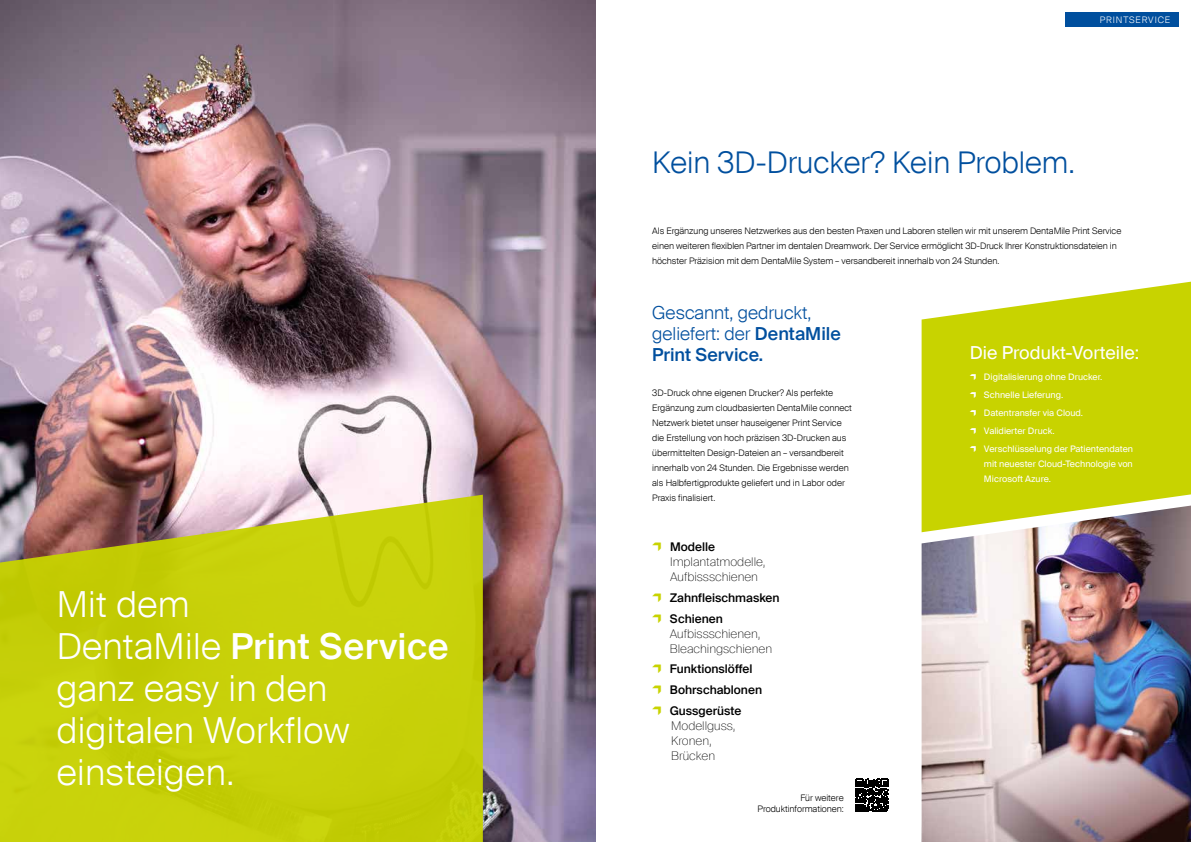
<style>
.page{position:relative;width:1191px;height:842px;background:#fff}
.page>*{position:absolute;margin:0;border:0;box-sizing:border-box;transform-origin:0 0}
.t1{font:300 36px/42px "Suisse Intl";letter-spacing:.01em;color:#fff}
.t2{font:300 30px "Suisse Intl";color:#004f9e}
.t3{font:300 18px/21px "Suisse Intl";color:#004f9e}
.t4{font:18px "Suisse Intl";color:#fff}
.t5{font:100 12px/15px "Suisse Intl";color:#000}
.t6{font:500 12px "Suisse Intl";color:#000}
.t7{font:300 9px/15px "Suisse Intl";color:#000}
.t8{font:9px/15px "Suisse Intl";color:#fff;text-align:justify}
.t9{font:300 9px "Suisse Intl";letter-spacing:.1em;color:#fff}
.s1{font-weight:500}
.s2{color:#c8d300}
</style>
<div class="page">
<img style="left:0;top:0;width:595px;height:842px">
<svg style="left:0;top:495px;width:483px;height:347px;background:#c4c915"></svg>
<img style="left:921px;top:532px;width:270px;height:310px">
<div style="left:1065px;top:13px;width:113px;height:14px;background:#004f9e"></div>
<svg style="left:921px;top:282px;width:270px;height:250px;background:#cbd422"></svg>
<svg style="left:855px;top:779px;width:33px;height:33px"></svg>
<h1 class="t1" style="left:57px;top:584px;width:393px">Mit dem<br>DentaMile <span class="s1">Print Service </span>ganz easy in den digitalen Workflow einsteigen.</h1>
<p class="t9" style="left:1099px;top:15px;width:72px">PRINTSERVICE</p>
<h2 class="t2" style="left:652px;top:145px;width:424px">Kein 3D-Drucker? Kein Problem.</h2>
<p class="t7" style="left:652px;top:223px;width:471px">Als Ergänzung unseres Netzwerkes aus den besten Praxen und Laboren stellen wir mit unserem DentaMile Print Service einen weiteren flexiblen Partner im dentalen Dreamwork. Der Service ermöglicht 3D-Druck Ihrer Konstruktionsdateien in höchster Präzision mit dem DentaMile System – versandbereit innerhalb von 24 Stunden.</p>
<h3 class="t3" style="left:652px;top:302px;width:190px">Gescannt, gedruckt, geliefert: der <span class="s1">DentaMile<br>Print Service.</span></h3>
<p class="t7" style="left:652px;top:385px;width:201px">3D-Druck ohne eigenen Drucker? Als perfekte Ergänzung zum cloudbasierten DentaMile connect Netzwerk bietet unser hauseigener Print Service die Erstellung von hoch präzisen 3D-Drucken aus übermittelten Design-Dateien an – versandbereit innerhalb von 24 Stunden. Die Ergebnisse werden als Halbfertigprodukte geliefert und in Labor oder Praxis finalisiert.</p>
<h3 class="t5" style="left:670px;top:540px;width:97px;text-indent:-18px"><span class="s2">•</span> <span class="s1">Modelle<br></span>Implantatmodelle,<br>Aufbissschienen</h3>
<h3 class="t6" style="left:652px;top:591px;width:129px"><span class="s2">•</span> Zahnfleischmasken</h3>
<h3 class="t5" style="left:670px;top:611px;width:104px;text-indent:-18px"><span class="s2">•</span> <span class="s1">Schienen<br></span>Aufbissschienen,<br>Bleachingschienen</h3>
<h3 class="t6" style="left:652px;top:662px;width:102px"><span class="s2">•</span> Funktionslöffel</h3>
<h3 class="t6" style="left:652px;top:683px;width:111px"><span class="s2">•</span> Bohrschablonen</h3>
<h3 class="t5" style="left:671px;top:703px;width:72px;text-indent:-19px"><span class="s2">•</span> <span class="s1">Gussgerüste<br></span>Modellguss,<br>Kronen,<br>Brücken</h3>
<p class="t7" style="left:757px;top:792px;width:88px;line-height:11px;text-align:right">Für weitere<br>Produktinformationen:</p>
<h3 class="t4" style="left:969px;top:342px;width:171px">Die Produkt-Vorteile:</h3>
<p class="t8" style="left:969px;top:370px;width:134px">• Digitalisierung ohne Drucker.</p>
<p class="t8" style="left:969px;top:388px;width:95px">• Schnelle Lieferung.</p>
<p class="t8" style="left:969px;top:405px;width:115px">• Datentransfer via Cloud.</p>
<p class="t8" style="left:969px;top:423px;width:86px">• Validierter Druck.</p>
<p class="t8" style="left:984px;top:441px;width:151px;text-indent:-14px">• Verschlüsselung der Patientendaten mit neuester Cloud-Technologie von Microsoft Azure.</p>
</div>
